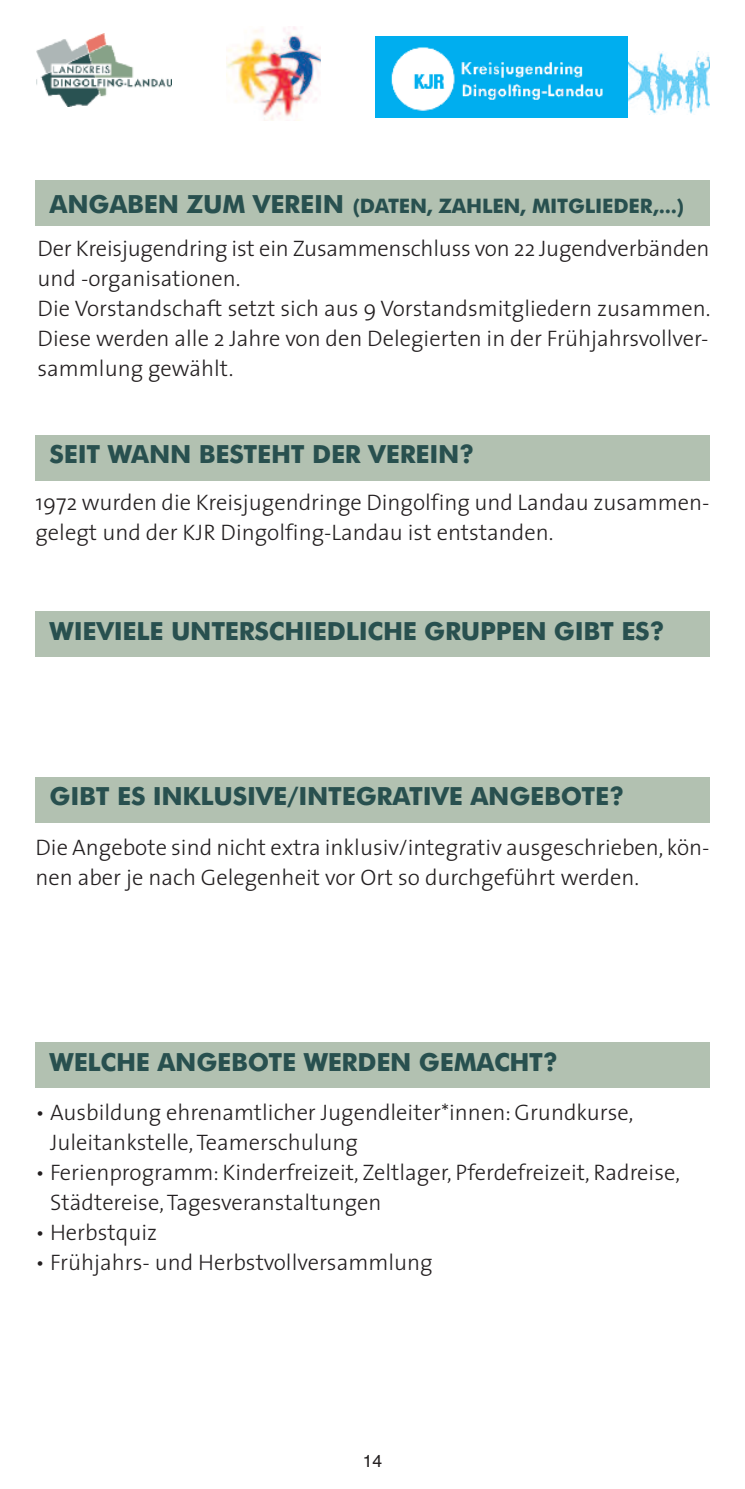
<style>
.page{position:relative;width:745px;height:1489px;background:#fff}
.page>*{position:absolute;margin:0;border:0;box-sizing:border-box;transform-origin:0 0}
.t1{font:700 25px "Futura BT";letter-spacing:-.01em;color:#28504f}
.t2{font:300 22.5px/30px "The Sans";color:#231f20}
.t3{font:700 20px "Futura BT";letter-spacing:-.01em;color:#28504f}
.t4{font:17.5px "Helvetica";color:#231f20}
.s1{font-size:25px}
</style>
<div class="page">
<div style="left:35px;top:180px;width:674px;height:46px;background:#b2c1b1"></div>
<div style="left:35px;top:435px;width:674px;height:45px;background:#b2c1b1"></div>
<div style="left:35px;top:611px;width:674px;height:46px;background:#b2c1b1"></div>
<div style="left:35px;top:776px;width:674px;height:46px;background:#b2c1b1"></div>
<div style="left:35px;top:1042px;width:674px;height:46px;background:#b2c1b1"></div>
<img style="left:226px;top:26px;width:94px;height:94px">
<img style="left:36px;top:33px;width:136px;height:73px">
<div style="left:375px;top:36px;width:252px;height:81px;background:#00aeef"></div>
<img style="left:391px;top:47px;width:212px;height:64px">
<img style="left:628px;top:51px;width:81px;height:64px">
<p class="t3" style="left:50px;top:197px;width:635px"><span class="s1">ANGABEN ZUM VEREIN</span> (DATEN, ZAHLEN, MITGLIEDER,...)</p>
<p class="t2" style="left:38px;top:235px;width:674px">Der Kreisjugendring ist ein Zusammenschluss von 22 Jugendverbänden und -organisationen.<br>Die Vorstandschaft setzt sich aus 9 Vorstandsmitgliedern zusammen.<br>Diese werden alle 2 Jahre von den Delegierten in der Frühjahrsvollver&shy;sammlung gewählt.</p>
<p class="t1" style="left:50px;top:444px;width:426px">SEIT WANN BESTEHT DER VEREIN?</p>
<p class="t2" style="left:35px;top:489px;width:675px">1972 wurden die Kreisjugendringe Dingolfing und Landau zusammen&shy;gelegt und der KJR Dingolfing-Landau ist entstanden.</p>
<p class="t1" style="left:50px;top:620px;width:616px">WIEVIELE UNTERSCHIEDLICHE GRUPPEN GIBT ES?</p>
<p class="t1" style="left:50px;top:786px;width:575px">GIBT ES INKLUSIVE/INTEGRATIVE ANGEBOTE?</p>
<p class="t2" style="left:35px;top:834px;width:675px">Die Angebote sind nicht extra inklusiv/integrativ ausgeschrieben, kön&shy;nen aber je nach Gelegenheit vor Ort so durchgeführt werden.</p>
<p class="t1" style="left:50px;top:1051px;width:509px">WELCHE ANGEBOTE WERDEN GEMACHT?</p>
<p class="t2" style="left:50px;top:1099px;width:584px;text-indent:-15px">• Ausbildung ehrenamtlicher Jugendleiter*innen: Grundkurse,<br>Juleitankstelle,Teamerschulung</p>
<p class="t2" style="left:50px;top:1159px;width:631px;text-indent:-15px">• Ferienprogramm: Kinderfreizeit, Zeltlager, Pferdefreizeit, Radreise,<br>Städtereise,Tagesveranstaltungen</p>
<p class="t2" style="left:35px;top:1219px;width:123px">• Herbstquiz</p>
<p class="t2" style="left:35px;top:1249px;width:398px">• Frühjahrs- und Herbstvollversammlung</p>
<p class="t4" style="left:362px;top:1452px;width:21px">14</p>
</div>
